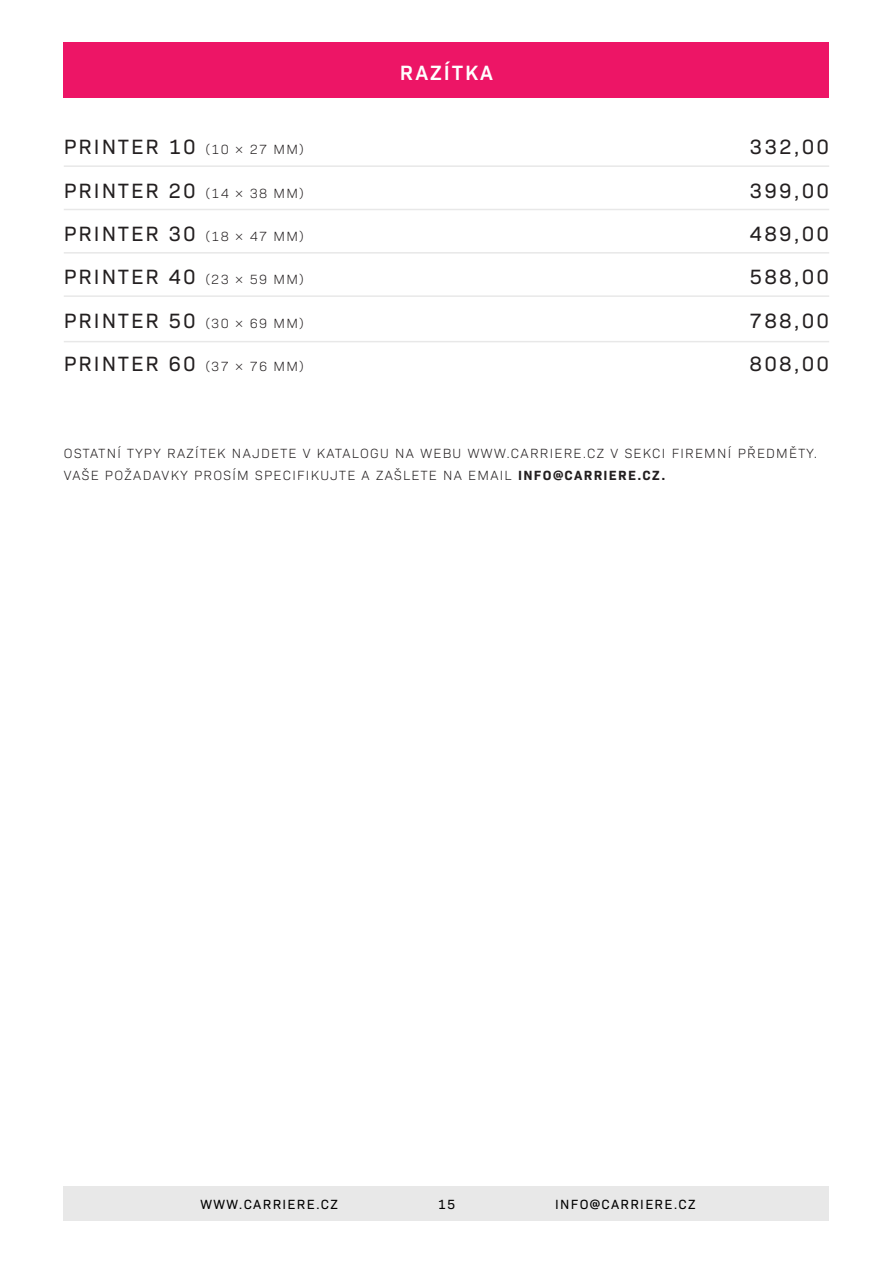
<style>
.page{position:relative;width:893px;height:1263px;background:#fff}
.page>*{position:absolute;margin:0;border:0;box-sizing:border-box;transform-origin:0 0}
.t1{font:21px/43.3px "Bio Sans";letter-spacing:.1em;color:#231f20;text-align:justify}
.t2{font:600 21px "Bio Sans";letter-spacing:.1em;color:#fff}
.t3{font:300 13.5px/21.8px "Bio Sans";letter-spacing:.1em;color:#231f20}
.t4{font:13.5px "Bio Sans";letter-spacing:.1em;color:#000}
.s1{font-weight:300;font-size:13.5px}
.s2{font-weight:700}
</style>
<div class="page">
<div style="left:64px;top:43px;width:765px;height:55px;background:#ed1566"></div>
<hr style="left:64px;top:209px;width:765px;height:1px;background:#e8e8e8">
<hr style="left:64px;top:165px;width:765px;height:2px;background:#e8e8e8">
<hr style="left:64px;top:341px;width:765px;height:1px;background:#e8e8e8">
<hr style="left:64px;top:252px;width:765px;height:2px;background:#e8e8e8">
<hr style="left:64px;top:295px;width:765px;height:2px;background:#e8e8e8">
<div style="left:64px;top:1186px;width:765px;height:34px;background:#e8e8e8"></div>
<p class="t1" style="left:64px;top:124px;width:242px">PRINTER 10 <span class="s1">(10 × 27 MM)</span></p>
<p class="t1" style="left:64px;top:167px;width:242px">PRINTER 20 <span class="s1">(14 × 38 MM)</span></p>
<p class="t1" style="left:64px;top:210px;width:242px">PRINTER 30 <span class="s1">(18 × 47 MM)</span></p>
<p class="t1" style="left:64px;top:254px;width:242px">PRINTER 40 <span class="s1">(23 × 59 MM)</span></p>
<p class="t1" style="left:64px;top:297px;width:242px">PRINTER 50 <span class="s1">(30 × 69 MM)</span></p>
<p class="t1" style="left:64px;top:341px;width:242px">PRINTER 60 <span class="s1">(37 × 76 MM)</span></p>
<p class="t2" style="left:400px;top:57px;width:95px">RAZÍTKA</p>
<p class="t1" style="left:750px;top:124px;width:81px">332,00<br>399,00<br>489,00<br>588,00</p>
<p class="t1" style="left:750px;top:297px;width:81px">788,00</p>
<p class="t1" style="left:750px;top:341px;width:81px">808,00</p>
<p class="t3" style="left:64px;top:441px;width:755px">OSTATNÍ TYPY RAZÍTEK NAJDETE V KATALOGU NA WEBU WWW.CARRIERE.CZ V SEKCI FIREMNÍ PŘEDMĚTY.<br>VAŠE POŽADAVKY PROSÍM SPECIFIKUJTE A ZAŠLETE NA EMAIL <span class="s2">INFO@CARRIERE.CZ.</span></p>
<p class="t4" style="left:200px;top:1194px;width:139px">WWW.CARRIERE.CZ</p>
<p class="t4" style="left:438px;top:1194px;width:19px">15</p>
<p class="t4" style="left:555px;top:1194px;width:142px">INFO@CARRIERE.CZ</p>
</div>
